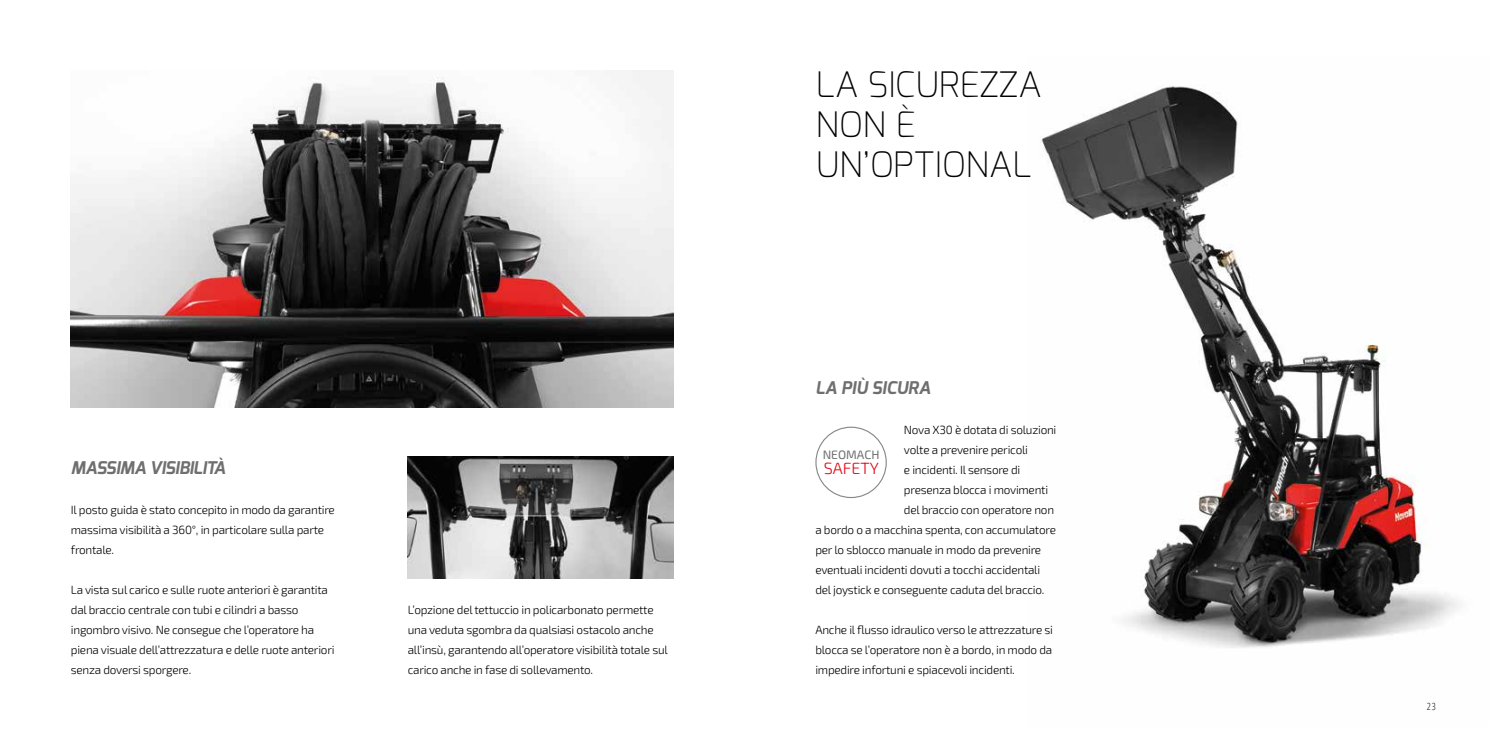
<style>
.page{position:relative;width:1489px;height:745px;background:#fff}
.page>*{position:absolute;margin:0;border:0;box-sizing:border-box;transform-origin:0 0}
.t1{font:200 35px/40px "Exo";color:#000}
.t2{font:italic 700 17.5px "Exo";letter-spacing:-.02em;color:#706f6f}
.t3{font:italic 700 17.5px "Exo";color:#706f6f}
.t4{font:300 16.25px "Exo 2";color:#e30613}
.t5{font:12.12px "Exo 2";color:#706f6f}
.t6{font:300 11.88px/20px "Exo 2";letter-spacing:-.02em;color:#000}
.t7{font:300 condensed 10px "Open Sans";color:#000}
</style>
<div class="page">
<img style="left:1040px;top:86px;width:419px;height:562px">
<img style="left:407px;top:456px;width:266px;height:122px">
<img style="left:71px;top:71px;width:602px;height:336px">
<div style="left:815px;top:426px;width:71px;height:71px;border:1px solid #878787;border-radius:50%"></div>
<h2 class="t2" style="left:71px;top:456px;width:156px">MASSIMA VISIBILITÀ</h2>
<p class="t6" style="left:71px;top:499px;width:265px">Il posto guida è stato concepito in modo da garantire massima visibilità a 360°, in particolare sulla parte frontale.</p>
<p class="t6" style="left:71px;top:579px;width:265px">La vista sul carico e sulle ruote anteriori è garantita dal braccio centrale con tubi e cilindri a basso ingombro visivo. Ne consegue che l’operatore ha piena visuale dell’attrezzatura e delle ruote anteriori senza doversi sporgere.</p>
<p class="t6" style="left:407px;top:599px;width:262px">L’opzione del tettuccio in policarbonato permette una veduta sgombra da qualsiasi ostacolo anche all’insù, garantendo all’operatore visibilità totale sul carico anche in fase di sollevamento.</p>
<h1 class="t1" style="left:815px;top:64px;width:227px">LA SICUREZZA<br>NON È<br>UN’OPTIONAL</h1>
<h2 class="t3" style="left:815px;top:376px;width:117px">LA PIÙ SICURA</h2>
<p class="t6" style="left:903px;top:419px;width:154px">Nova X30 è dotata di soluzioni</p>
<p class="t6" style="left:903px;top:439px;width:126px">volte a prevenire pericoli</p>
<p class="t6" style="left:903px;top:459px;width:118px">e incidenti. Il sensore di</p>
<p class="t6" style="left:903px;top:479px;width:146px">presenza blocca i movimenti</p>
<p class="t6" style="left:903px;top:499px;width:152px">del braccio con operatore non</p>
<p class="t6" style="left:815px;top:519px;width:242px">a bordo o a macchina spenta, con accumulatore</p>
<p class="t6" style="left:815px;top:539px;width:227px">per lo sblocco manuale in modo da prevenire</p>
<p class="t6" style="left:815px;top:559px;width:226px">eventuali incidenti dovuti a tocchi accidentali</p>
<p class="t6" style="left:815px;top:579px;width:230px">del joystick e conseguente caduta del braccio.</p>
<p class="t6" style="left:815px;top:619px;width:239px;text-align:justify">Anche il flusso idraulico verso le attrezzature si blocca se l’operatore non è a bordo, in modo da impedire infortuni e spiacevoli incidenti.</p>
<p class="t5" style="left:822px;top:446px;width:58px">NEOMACH</p>
<h3 class="t4" style="left:823px;top:456px;width:57px">SAFETY</h3>
<p class="t7" style="left:1426px;top:698px;width:10px">23</p>
</div>
